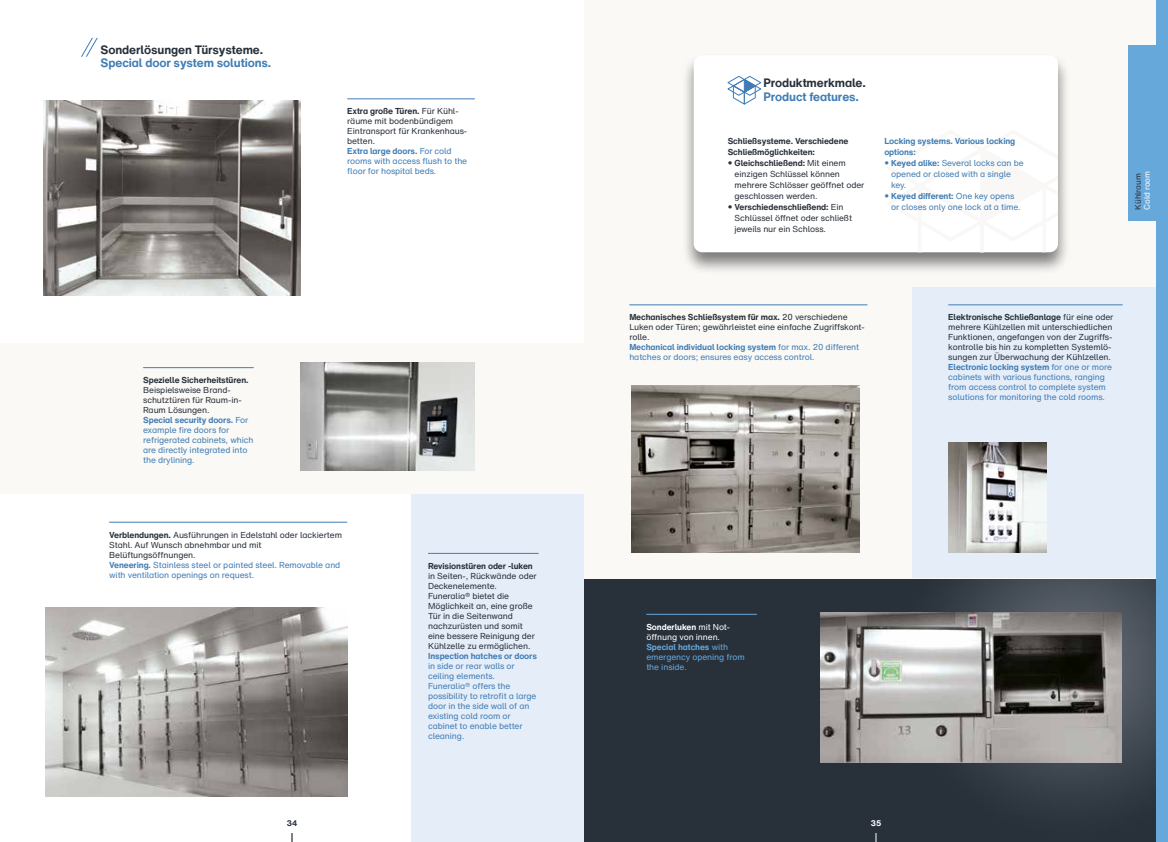
<style>
.page{position:relative;width:1168px;height:842px;background:#fff}
.page>*{position:absolute;margin:0;border:0;box-sizing:border-box;transform-origin:0 0}
.t1{font:700 12px "Helvetica Now Text";letter-spacing:-.01em;color:#407db4}
.t2{font:700 12px "Helvetica Now Text";letter-spacing:-.01em;color:#28303a}
.t3{font:8.5px/10px "Helvetica Now Text";letter-spacing:-.01em;color:#28303a}
.t4{font:8.5px/10px "Helvetica Now Text";letter-spacing:-.01em;color:#407db4}
.t5{font:700 8.5px/11px "Helvetica Now Text";letter-spacing:-.01em;color:#28303a}
.t6{font:8.5px/10px "Helvetica Now Text";letter-spacing:-.01em;color:#67a8da}
.t7{font:700 8.5px/11px "Helvetica Now Text";letter-spacing:-.01em;color:#407db4}
.t8{font:8px "Helvetica Now Text";letter-spacing:-.01em;color:#28303a}
.t9{font:8px "Helvetica Now Text";letter-spacing:-.01em;color:#fff}
.t10{font:700 8px "Helvetica Now Text";color:#28303a}
.t11{font:700 8px "Helvetica Now Text";color:#fff}
.s1{font-weight:700}
.s2{font-weight:700;color:#407db4}
.s3{color:#407db4}
.s4{color:#28303a}
.s5{font-weight:700;color:#fff}
.s6{color:#fff}
</style>
<div class="page">
<div style="left:411px;top:494px;width:173px;height:348px;background:#e5edf9"></div>
<div style="left:584px;top:578px;width:584px;height:264px;background:#28303a"></div>
<img style="left:894px;top:578px;width:263px;height:264px">
<div style="left:584px;top:0;width:584px;height:578px;background:#faf9f6"></div>
<div style="left:912px;top:287px;width:256px;height:291px;background:#e5edf9"></div>
<div style="left:0;top:343px;width:584px;height:150px;background:#faf9f6"></div>
<hr style="left:347px;top:98px;width:128px;height:1px;background:#407db4">
<img style="left:43px;top:100px;width:257px;height:196px">
<hr style="left:143px;top:367px;width:111px;height:1px;background:#407db4">
<img style="left:300px;top:363px;width:175px;height:107px">
<hr style="left:428px;top:553px;width:111px;height:1px;background:#407db4">
<img style="left:948px;top:443px;width:98px;height:110px">
<img style="left:631px;top:386px;width:228px;height:167px">
<hr style="left:948px;top:304px;width:175px;height:1px;background:#407db4">
<hr style="left:629px;top:304px;width:238px;height:1px;background:#407db4">
<hr style="left:109px;top:522px;width:238px;height:1px;background:#407db4">
<img style="left:45px;top:608px;width:302px;height:189px">
<hr style="left:646px;top:614px;width:111px;height:1px;background:#67a8da">
<img style="left:821px;top:613px;width:300px;height:150px">
<svg style="left:81px;top:37px;width:17px;height:20px"></svg>
<div style="left:681px;top:53px;width:389px;height:222px;background:#000;opacity:.5"></div>
<div style="left:694px;top:55px;width:364px;height:197px;background:#fff;border-radius:9px"></div>
<svg style="left:728px;top:76px;width:33px;height:28px"></svg>
<div style="left:1128px;top:45px;width:40px;height:176px;background:#67a8da"></div>
<div style="left:1157px;top:0;width:11px;height:842px;background:#67a8da"></div>
<h1 class="t2" style="left:101px;top:41px;width:164px">Sonderlösungen Türsysteme.</h1>
<h1 class="t1" style="left:101px;top:54px;width:172px">Special door system solutions.</h1>
<p class="t3" style="left:347px;top:106px;width:121px"><span class="s1">Extra große Türen.</span> Für Kühl&shy;räume mit bodenbündigem<br>Eintransport für Krankenhaus&shy;betten.<br><span class="s2">Extra large doors.</span> <span class="s3">For cold rooms with access flush to the floor for hospital beds.</span></p>
<p class="t5" style="left:143px;top:374px;width:107px">Spezielle Sicherheitstüren.</p>
<p class="t4" style="left:143px;top:385px;width:112px"><span class="s4">Beispielsweise Brand&shy;schutztüren für Raum-in-<br>Raum Lösungen.<br></span><span class="s1">Special security doors.</span> For example fire doors for refrigerated cabinets, which are directly integrated into the drylining.</p>
<p class="t3" style="left:109px;top:529px;width:234px"><span class="s1">Verblendungen.</span> Ausführungen in Edelstahl oder lackiertem Stahl. Auf Wunsch abnehmbar und mit Belüftungsöffnungen.<br><span class="s2">Veneering.</span> <span class="s3">Stainless steel or painted steel. Removable and with ventilation openings on request.</span></p>
<p class="t10" style="left:287px;top:817px;width:12px">34</p>
<p class="t5" style="left:428px;top:560px;width:106px">Revisionstüren oder -luken</p>
<p class="t3" style="left:428px;top:570px;width:110px">in Seiten-, Rückwände oder<br>Deckenelemente.<br>Funeralia® bietet die<br>Möglichkeit an, eine große<br>Tür in die Seitenwand nachzurüsten und somit eine bessere Reinigung der<br>Kühlzelle zu ermöglichen.</p>
<p class="t7" style="left:428px;top:650px;width:110px">Inspection hatches or doors</p>
<p class="t4" style="left:428px;top:660px;width:110px">in side or rear walls or ceiling elements.<br>Funeralia® offers the possibility to retrofit a large door in the side wall of an existing cold room or cabinet to enable better cleaning.</p>
<h1 class="t2" style="left:764px;top:74px;width:104px">Produktmerkmale.</h1>
<h1 class="t1" style="left:764px;top:87px;width:97px">Product features.</h1>
<p class="t5" style="left:728px;top:136px;width:122px">Schließsysteme. Verschiedene<br>Schließmöglichkeiten:</p>
<p class="t3" style="left:735px;top:158px;width:131px;line-height:11px"><span class="s1">Gleichschließend:</span> Mit einem einzigen Schlüssel können mehrere Schlösser geöffnet oder geschlossen werden.<br><span class="s1">Verschiedenschließend:</span> Ein<br>Schlüssel öffnet oder schließt jeweils nur ein Schloss.</p>
<p class="t7" style="left:884px;top:136px;width:132px">Locking systems. Various locking options:</p>
<p class="t4" style="left:891px;top:158px;width:134px;line-height:11px"><span class="s1">Keyed alike:</span> Several locks can be opened or closed with a single key.<br><span class="s1">Keyed different:</span> One key opens or closes only one lock at a time.</p>
<p class="t8" style="left:1132px;top:210px;width:38px;rotate:-90deg">Kühlraum</p>
<p class="t9" style="left:1141px;top:210px;width:40px;rotate:-90deg">Cold room</p>
<p class="t3" style="left:629px;top:312px;width:237px"><span class="s1">Mechanisches Schließsystem für max.</span> 20 verschiedene Luken oder Türen; gewährleistet eine einfache Zugriffskont&shy;rolle.<br><span class="s2">Mechanical individual locking system</span> <span class="s3">for max. 20 different hatches or doors; ensures easy access control.</span></p>
<p class="t3" style="left:948px;top:312px;width:167px"><span class="s1">Elektronische Schließanlage</span> für eine oder mehrere Kühlzellen mit unterschiedlichen Funktionen, angefangen von der Zugriffs&shy;kontrolle bis hin zu kompletten Systemlö&shy;sungen zur Überwachung der Kühlzellen.<br><span class="s2">Electronic locking system</span> <span class="s3">for one or more cabinets with various functions, ranging from access control to complete system solutions for monitoring the cold rooms.</span></p>
<p class="t6" style="left:646px;top:621px;width:100px"><span class="s5">Sonderluken</span> <span class="s6">mit Not&shy;öffnung von innen.<br></span><span class="s1">Special hatches</span> with emergency opening from the inside.</p>
<p class="t11" style="left:871px;top:817px;width:12px">35</p>
</div>
